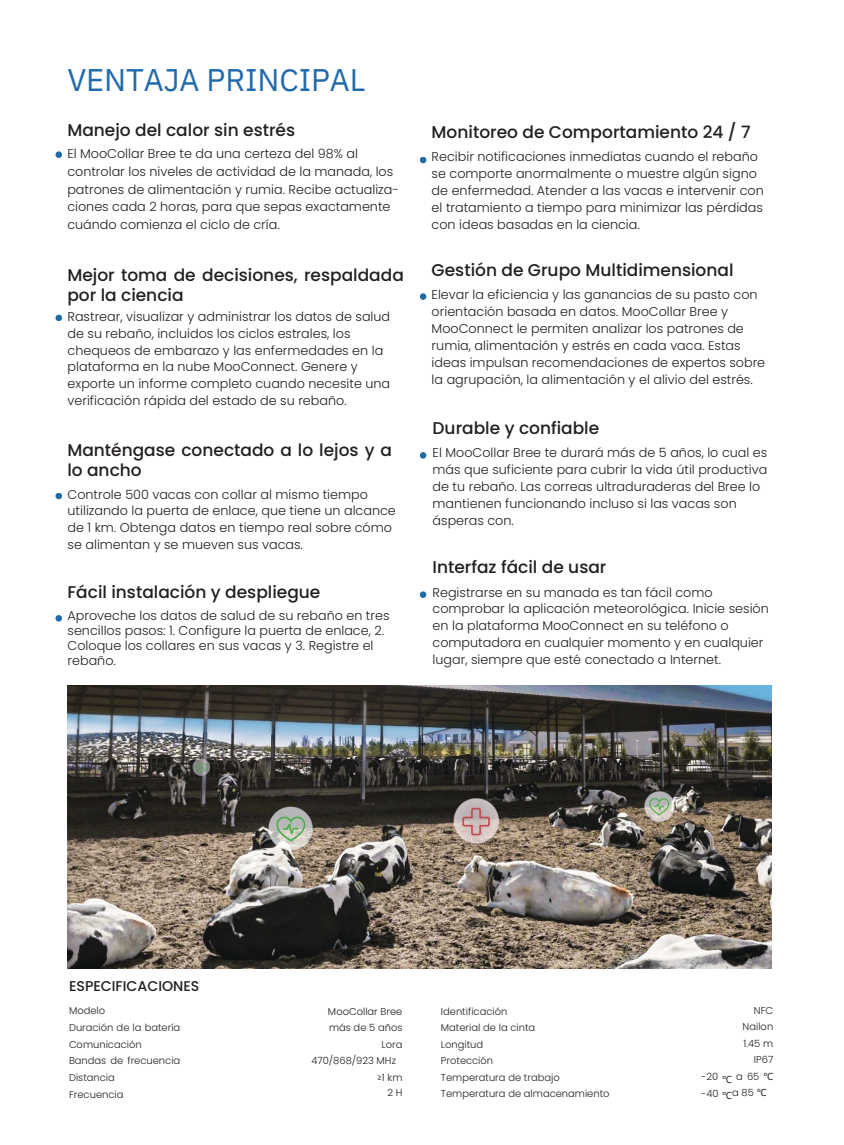
<style>
.page{position:relative;width:844px;height:1145px;background:#fff}
.page>*{position:absolute;margin:0;border:0;box-sizing:border-box;transform-origin:0 0}
.t1{font:31.15px "IBM Plex Sans";letter-spacing:-.005em;color:#226bab}
.t2{font:500 17px/20.2px "Poppins";color:#231f20}
.t3{font:500 14.15px "Poppins";color:#231f20}
.t4{font:300 12.75px/16.9px "Poppins";color:#231f20}
.t5{font:300 9.9px/16.5px "Poppins";color:#231f20}
.t6{font:9.9px/16.5px "Noto Sans";color:#231f20}
.s1{font-family:"Noto Sans";font-weight:400}
</style>
<div class="page">
<div style="left:55px;top:151px;width:7px;height:7px;background:#226bab;border-radius:50%"></div>
<div style="left:55px;top:315px;width:7px;height:6px;background:#226bab;border-radius:50%"></div>
<div style="left:55px;top:493px;width:7px;height:6px;background:#226bab;border-radius:50%"></div>
<div style="left:55px;top:615px;width:7px;height:7px;background:#226bab;border-radius:50%"></div>
<svg style="left:420px;top:157px;width:6px;height:6px"></svg>
<div style="left:420px;top:293px;width:6px;height:7px;background:#226bab;border-radius:50%"></div>
<div style="left:420px;top:452px;width:6px;height:7px;background:#226bab;border-radius:50%"></div>
<div style="left:420px;top:591px;width:6px;height:7px;background:#226bab;border-radius:50%"></div>
<img style="left:68px;top:685px;width:703px;height:283px">
<p class="t1" style="left:67px;top:59px;width:299px">VENTAJA PRINCIPAL</p>
<p class="t2" style="left:67px;top:120px;width:229px">Manejo del calor sin estrés</p>
<p class="t4" style="left:67px;top:145px;width:333px;line-height:17.6px">El MooCollar Bree te da una certeza del 98% al controlar los niveles de actividad de la manada, los patrones de alimentación y rumia. Recibe actualiza&shy;ciones cada 2 horas, para que sepas exactamente cuándo comienza el ciclo de cría.</p>
<p class="t2" style="left:67px;top:265px;width:338px">Mejor toma de decisiones, respaldada por la ciencia</p>
<p class="t4" style="left:68px;top:308px;width:324px">Rastrear, visualizar y administrar los datos de salud de su rebaño, incluidos los ciclos estrales, los chequeos de embarazo y las enfermedades en la plataforma en la nube MooConnect. Genere y exporte un informe completo cuando necesite una verificación rápida del estado de su rebaño.</p>
<p class="t2" style="left:67px;top:440px;width:326px">Manténgase conectado a lo lejos y a lo ancho</p>
<p class="t4" style="left:68px;top:486px;width:330px">Controle 500 vacas con collar al mismo tiempo utilizando la puerta de enlace, que tiene un alcance de 1 km. Obtenga datos en tiempo real sobre cómo se alimentan y se mueven sus vacas.</p>
<p class="t2" style="left:68px;top:581px;width:254px">Fácil instalación y despliegue</p>
<p class="t4" style="left:68px;top:608px;width:323px;line-height:15px">Aproveche los datos de salud de su rebaño en tres sencillos pasos: 1. Configure la puerta de enlace, 2.<br>Coloque los collares en sus vacas y 3. Registre el rebaño.</p>
<p class="t2" style="left:431px;top:122px;width:320px">Monitoreo de Comportamiento 24 / 7</p>
<p class="t4" style="left:431px;top:148px;width:333px">Recibir notificaciones inmediatas cuando el rebaño se comporte anormalmente o muestre algún signo de enfermedad. Atender a las vacas e intervenir con el tratamiento a tiempo para minimizar las pérdidas con ideas basadas en la ciencia.</p>
<p class="t2" style="left:431px;top:260px;width:303px">Gestión de Grupo Multidimensional</p>
<p class="t4" style="left:431px;top:286px;width:335px">Elevar la eficiencia y las ganancias de su pasto con orientación basada en datos. MooCollar Bree y MooConnect le permiten analizar los patrones de rumia, alimentación y estrés en cada vaca. Estas ideas impulsan recomendaciones de expertos sobre la agrupación, la alimentación y el alivio del estrés.</p>
<p class="t2" style="left:432px;top:418px;width:168px">Durable y confiable</p>
<p class="t4" style="left:432px;top:444px;width:336px">El MooCollar Bree te durará más de 5 años, lo cual es más que suficiente para cubrir la vida útil productiva de tu rebaño. Las correas ultraduraderas del Bree lo mantienen funcionando incluso si las vacas son ásperas con.</p>
<p class="t2" style="left:432px;top:557px;width:175px">Interfaz fácil de usar</p>
<p class="t4" style="left:432px;top:584px;width:338px">Registrarse en su manada es tan fácil como comprobar la aplicación meteorológica. Inicie sesión en la plataforma MooConnect en su teléfono o computadora en cualquier momento y en cualquier lugar, siempre que esté conectado a Internet.</p>
<p class="t3" style="left:69px;top:976px;width:132px">ESPECIFICACIONES</p>
<p class="t5" style="left:69px;top:1002px;width:38px">Modelo</p>
<p class="t5" style="left:69px;top:1019px;width:113px;line-height:16.9px">Duración de la batería<br>Comunicación</p>
<p class="t5" style="left:69px;top:1052px;width:113px;line-height:16.9px">Bandas de frecuencia<br>Distancia</p>
<p class="t5" style="left:69px;top:1086px;width:56px">Frecuencia</p>
<p class="t5" style="left:328px;top:1003px;width:76px;line-height:16.9px;text-align:right">MooCollar Bree más de 5 años<br>Lora</p>
<p class="t5" style="left:311px;top:1052px;width:86px">470/868/923 MHz</p>
<p class="t5" style="left:377px;top:1069px;width:27px">≥1 km</p>
<p class="t5" style="left:387px;top:1084px;width:17px">2 H</p>
<p class="t5" style="left:441px;top:1003px;width:68px">Identificación</p>
<p class="t5" style="left:441px;top:1019px;width:96px">Material de la cinta</p>
<p class="t5" style="left:441px;top:1036px;width:44px">Longitud</p>
<p class="t5" style="left:441px;top:1052px;width:54px">Protección</p>
<p class="t5" style="left:441px;top:1069px;width:170px">Temperatura de trabajo<br>Temperatura de almacenamiento</p>
<p class="t5" style="left:701px;top:1068px;width:19px">-20 -40</p>
<p class="t5" style="left:742px;top:1002px;width:32px;text-align:right">NFC<br>Nailon<br>1.45 m<br>IP67</p>
<p class="t5" style="left:732px;top:1068px;width:43px;text-indent:4px">a65<span class="s1">℃ </span>a85<span class="s1">℃</span></p>
<p class="t6" style="left:722px;top:1071px;width:11px">℃ ℃</p>
</div>
